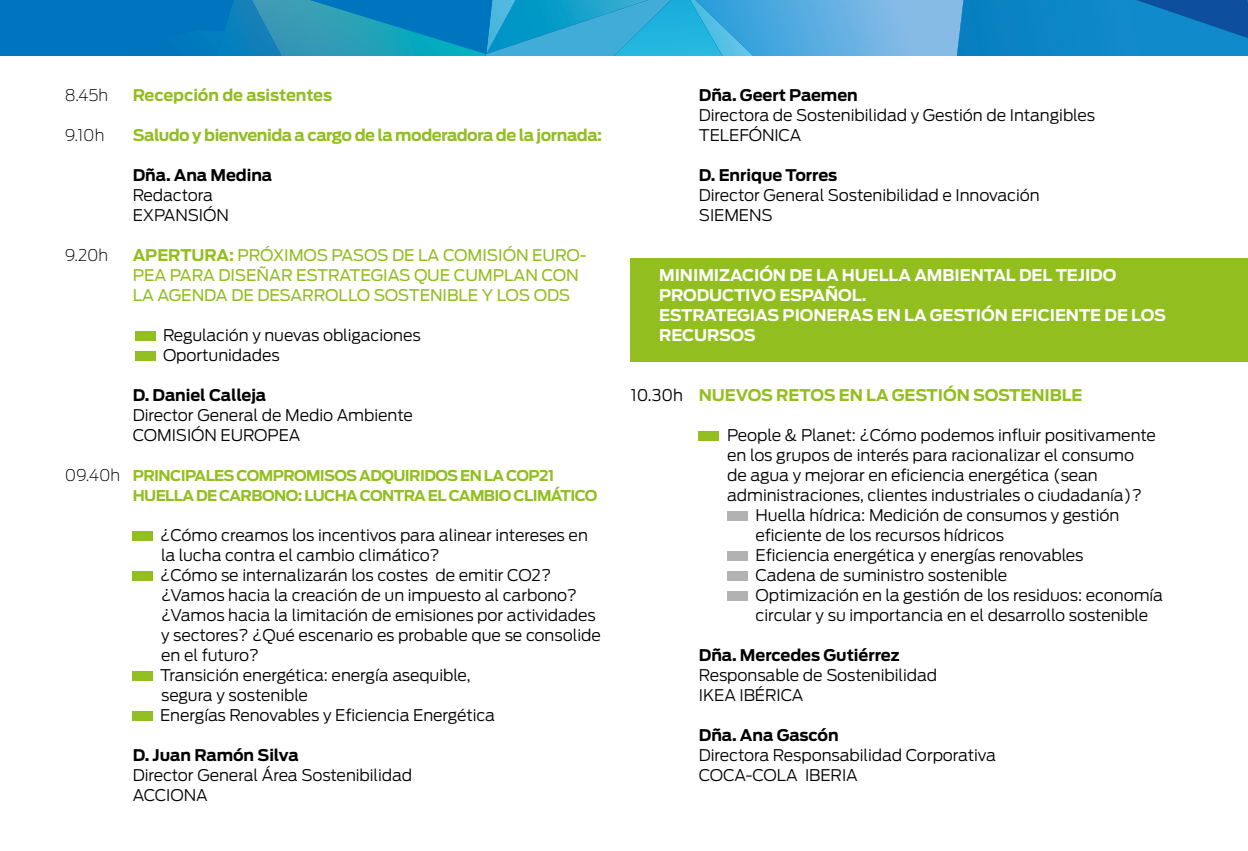
<style>
.page{position:relative;width:1248px;height:851px;background:#fff}
.page>*{position:absolute;margin:0;border:0;box-sizing:border-box;transform-origin:0 0}
.t1{font:300 16px/20px "Antenna";letter-spacing:-.005em;color:#000}
.t2{font:16px/20px "Antenna";letter-spacing:-.005em;color:#92be1f}
.t3{font:700 16px/20px "Antenna";letter-spacing:-.005em;color:#fff}
.t4{font:700 16px "Antenna";letter-spacing:-.005em;color:#000}
.t5{font:700 16px "Antenna";letter-spacing:-.005em;color:#92be1f}
.t6{font:700 16px "Antenna";letter-spacing:-.03em;color:#92be1f}
.t7{font:200 16px "Antenna";letter-spacing:-.005em;color:#000}
.t8{font:700 14.8px/20px "Antenna";letter-spacing:-.04em;color:#92be1f}
.s1{font-weight:700}
.s2{font-weight:200;font-size:16px;color:#000}
.s3{font-weight:300;color:#000}
</style>
<div class="page">
<div style="left:630px;top:258px;width:617px;height:104px;background:#92be1f"></div>
<div style="left:135px;top:331px;width:21px;height:10px;background:#92be1f"></div>
<div style="left:135px;top:351px;width:21px;height:10px;background:#92be1f"></div>
<div style="left:133px;top:531px;width:20px;height:10px;background:#92be1f"></div>
<div style="left:133px;top:571px;width:20px;height:10px;background:#92be1f"></div>
<div style="left:133px;top:671px;width:20px;height:10px;background:#92be1f"></div>
<div style="left:133px;top:711px;width:20px;height:10px;background:#92be1f"></div>
<div style="left:698px;top:431px;width:21px;height:10px;background:#92be1f"></div>
<div style="left:727px;top:511px;width:20px;height:10px;background:#b3b2b2"></div>
<div style="left:727px;top:551px;width:20px;height:10px;background:#b3b2b2"></div>
<div style="left:727px;top:571px;width:20px;height:10px;background:#b3b2b2"></div>
<div style="left:727px;top:591px;width:20px;height:10px;background:#b3b2b2"></div>
<div style="left:0;top:0;width:1247px;height:55px;background:#0075bf"></div>
<svg style="left:215px;top:0;width:1032px;height:55px"></svg>
<p class="t7" style="left:65px;top:85px;width:45px">8.45h</p>
<p class="t5" style="left:133px;top:85px;width:201px">Recepción de asistentes</p>
<p class="t7" style="left:65px;top:125px;width:41px">9.10h</p>
<p class="t6" style="left:133px;top:125px;width:471px">Saludo y bienvenida a cargo de la moderadora de la jornada:</p>
<p class="t4" style="left:133px;top:165px;width:141px">Dña. Ana Medina</p>
<p class="t1" style="left:133px;top:185px;width:98px">Redactora<br>EXPANSIÓN</p>
<p class="t7" style="left:65px;top:245px;width:45px">9.20h</p>
<p class="t2" style="left:133px;top:245px;width:455px"><span class="s1">APERTURA:</span> PRÓXIMOS PASOS DE LA COMISIÓN EURO-<br>PEA PARA DISEÑAR ESTRATEGIAS QUE CUMPLAN CON<br>LA AGENDA DE DESARROLLO SOSTENIBLE Y LOS ODS</p>
<p class="t1" style="left:163px;top:325px;width:259px">Regulación y nuevas obligaciones<br>Oportunidades</p>
<p class="t4" style="left:133px;top:385px;width:135px">D. Daniel Calleja</p>
<p class="t1" style="left:133px;top:405px;width:281px">Director General de Medio Ambiente<br>COMISIÓN EUROPEA</p>
<p class="t8" style="left:133px;top:465px;width:466px;text-indent:-68px"><span class="s2">09.40h</span> PRINCIPALES COMPROMISOS ADQUIRIDOS EN LA COP21<br>HUELLA DE CARBONO: LUCHA CONTRA EL CAMBIO CLIMÁTICO</p>
<p class="t1" style="left:160px;top:525px;width:442px">¿Cómo creamos los incentivos para alinear intereses en la lucha contra el cambio climático?<br>¿Cómo se internalizarán los costes de emitir CO2? ¿Vamos hacia la creación de un impuesto al carbono? ¿Vamos hacia la limitación de emisiones por actividades y sectores? ¿Qué escenario es probable que se consolide en el futuro?<br>Transición energética: energía asequible,<br>segura y sostenible<br>Energías Renovables y Eficiencia Energética</p>
<p class="t4" style="left:133px;top:745px;width:167px">D. Juan Ramón Silva</p>
<p class="t1" style="left:133px;top:765px;width:281px">Director General Área Sostenibilidad<br>ACCIONA</p>
<p class="t4" style="left:698px;top:85px;width:160px">Dña. Geert Paemen</p>
<p class="t1" style="left:698px;top:105px;width:398px">Directora de Sostenibilidad y Gestión de Intangibles<br>TELEFÓNICA</p>
<p class="t4" style="left:698px;top:165px;width:140px">D. Enrique Torres</p>
<p class="t1" style="left:698px;top:185px;width:342px">Director General Sostenibilidad e Innovación<br>SIEMENS</p>
<p class="t3" style="left:659px;top:265px;width:508px">MINIMIZACIÓN DE LA HUELLA AMBIENTAL DEL TEJIDO<br>PRODUCTIVO ESPAÑOL.<br>ESTRATEGIAS PIONERAS EN LA GESTIÓN EFICIENTE DE LOS<br>RECURSOS</p>
<p class="t5" style="left:630px;top:385px;width:453px"><span class="s3">10.30h</span> NUEVOS RETOS EN LA GESTIÓN SOSTENIBLE</p>
<p class="t1" style="left:727px;top:425px;width:430px">People &amp; Planet: ¿Cómo podemos influir positivamente</p>
<p class="t1" style="left:727px;top:445px;width:408px">en los grupos de interés para racionalizar el consumo</p>
<p class="t1" style="left:727px;top:465px;width:372px">de agua y mejorar en eficiencia energética (sean</p>
<p class="t1" style="left:727px;top:485px;width:416px">administraciones, clientes industriales o ciudadanía)?</p>
<p class="t1" style="left:755px;top:505px;width:365px">Huella hídrica: Medición de consumos y gestión</p>
<p class="t1" style="left:755px;top:525px;width:250px">eficiente de los recursos hídricos</p>
<p class="t1" style="left:755px;top:545px;width:329px">Eficiencia energética y energías renovables</p>
<p class="t1" style="left:755px;top:565px;width:253px">Cadena de suministro sostenible</p>
<p class="t1" style="left:755px;top:585px;width:409px">Optimización en la gestión de los residuos: economía</p>
<p class="t1" style="left:755px;top:605px;width:394px">circular y su importancia en el desarrollo sostenible</p>
<p class="t4" style="left:698px;top:645px;width:202px">Dña. Mercedes Gutiérrez</p>
<p class="t1" style="left:698px;top:665px;width:240px">Responsable de Sostenibilidad<br>IKEA IBÉRICA</p>
<p class="t4" style="left:698px;top:725px;width:141px">Dña. Ana Gascón</p>
<p class="t1" style="left:698px;top:745px;width:299px">Directora Responsabilidad Corporativa<br>COCA-COLA IBERIA</p>
</div>
